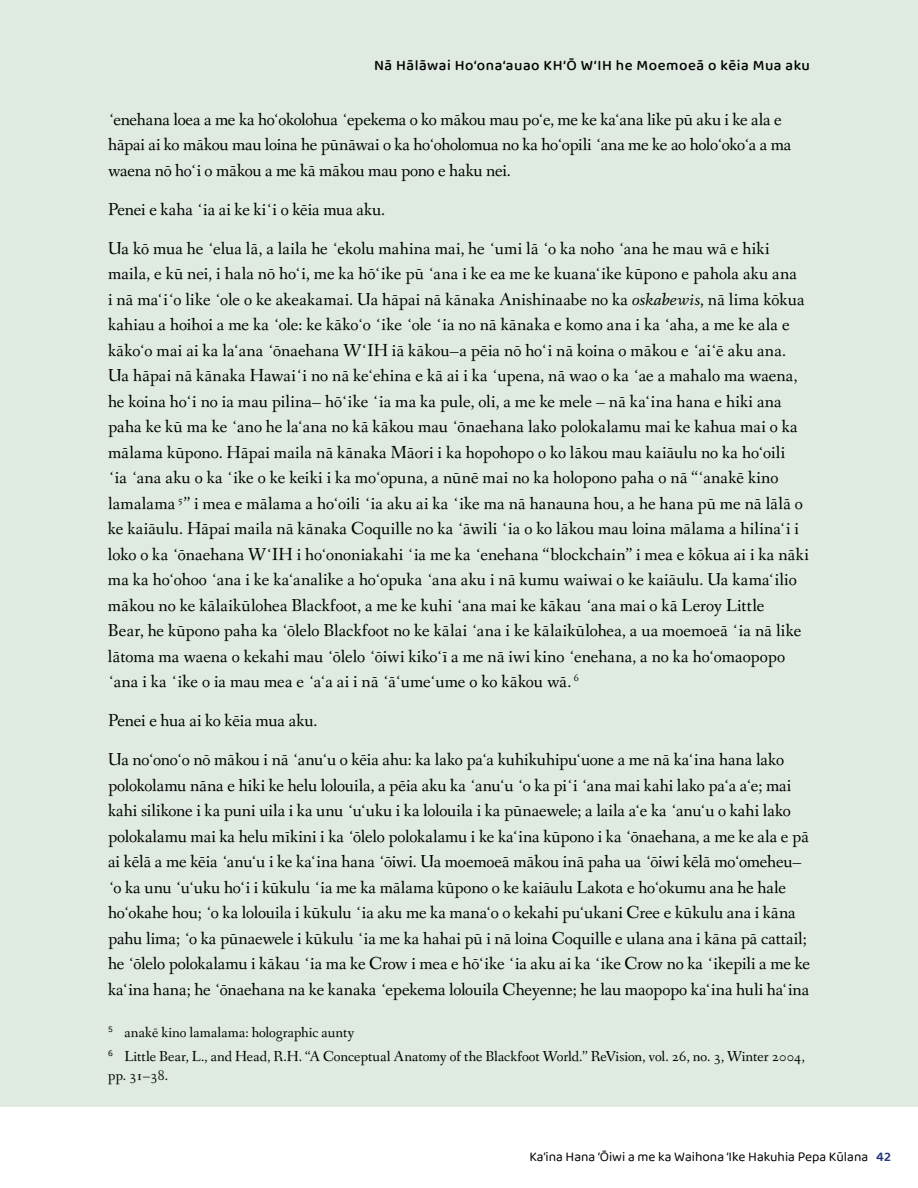
<style>
.page{position:relative;width:918px;height:1188px;background:#fff}
.page>*{position:absolute;margin:0;border:0;box-sizing:border-box;transform-origin:0 0}
.t1{font:18px/25.5px "Fanwood Text";color:#000}
.t2{font:18px/25.5px "Fanwood Text";letter-spacing:-.02em;color:#000}
.t3{font:15px/24px "Fanwood Text";color:#000}
.t4{font:500 15px "Baloo 2";letter-spacing:.035em;color:#000}
.t5{font:13.5px "Baloo 2";color:#000}
.s1{font-style:italic}
.s2{font-weight:600;color:#27397b}
</style>
<div class="page">
<div style="left:0;top:0;width:918px;height:1107px;background:#dfebe0"></div>
<p class="t4" style="left:374px;top:54px;width:437px">Nā Hālāwai Hoʻonaʻauao KHʻŌ WʻIH he Moemoeā o kēia Mua aku</p>
<p class="t2" style="left:108px;top:107px;width:685px">ʻenehana loea a me ka hoʻokolohua ʻepekema o ko mākou mau poʻe, me ke kaʻana like pū aku i ke ala e hāpai ai ko mākou mau loina he pūnāwai o ka hoʻoholomua no ka hoʻopili ʻana me ke ao holoʻokoʻa a ma waena nō hoʻi o mākou a me kā mākou mau pono e haku nei.</p>
<p class="t1" style="left:108px;top:190px;width:663px;line-height:39px">Penei e kaha ʻia ai ke kiʻi o kēia mua aku.<br>Ua kō mua he ʻelua lā, a laila he ʻekolu mahina mai, he ʻumi lā ʻo ka noho ʻana he mau wā e hiki</p>
<p class="t1" style="left:108px;top:262px;width:702px">maila, e kū nei, i hala nō hoʻi, me ka hōʻike pū ʻana i ke ea me ke kuanaʻike kūpono e pahola aku ana<br>i nā maʻiʻo like ʻole o ke akeakamai. Ua hāpai nā kānaka Anishinaabe no ka <span class="s1">oskabewis</span>, nā lima kōkua kahiau a hoihoi a me ka ʻole: ke kākoʻo ʻike ʻole ʻia no nā kānaka e komo ana i ka ʻaha, a me ke ala e kākoʻo mai ai ka laʻana ʻōnaehana WʻIH iā kākou–a pēia nō hoʻi nā koina o mākou e ʻaiʻē aku ana.<br>Ua hāpai nā kānaka Hawaiʻi no nā keʻehina e kā ai i ka ʻupena, nā wao o ka ʻae a mahalo ma waena, he koina hoʻi no ia mau pilina– hōʻike ʻia ma ka pule, oli, a me ke mele – nā kaʻina hana e hiki ana paha ke kū ma ke ʻano he laʻana no kā kākou mau ʻōnaehana lako polokalamu mai ke kahua mai o ka mālama kūpono. Hāpai maila nā kānaka Māori i ka hopohopo o ko lākou mau kaiāulu no ka hoʻoili<br>ʻia ʻana aku o ka ʻike o ke keiki i ka moʻopuna, a nūnē mai no ka holopono paha o nā “ʻanakē kino lamalama <sup>5</sup>” i mea e mālama a hoʻoili ʻia aku ai ka ʻike ma nā hanauna hou, a he hana pū me nā lālā o ke kaiāulu. Hāpai maila nā kānaka Coquille no ka ʻāwili ʻia o ko lākou mau loina mālama a hilinaʻi i loko o ka ʻōnaehana WʻIH i hoʻononiakahi ʻia me ka ʻenehana “blockchain” i mea e kōkua ai i ka nāki ma ka hoʻohoo ʻana i ke kaʻanalike a hoʻopuka ʻana aku i nā kumu waiwai o ke kaiāulu. Ua kamaʻilio mākou no ke kālaikūlohea Blackfoot, a me ke kuhi ʻana mai ke kākau ʻana mai o kā Leroy Little<br>Bear, he kūpono paha ka ʻōlelo Blackfoot no ke kālai ʻana i ke kālaikūlohea, a ua moemoeā ʻia nā like lātoma ma waena o kekahi mau ʻōlelo ʻōiwi kikoʻī a me nā iwi kino ʻenehana, a no ka hoʻomaopopo ʻana i ka ʻike o ia mau mea e ʻaʻa ai i nā ʻāʻumeʻume o ko kākou wā. <sup>6</sup></p>
<p class="t1" style="left:108px;top:702px;width:678px;line-height:39px">Penei e hua ai ko kēia mua aku.<br>Ua noʻonoʻo nō mākou i nā ʻanuʻu o kēia ahu: ka lako paʻa kuhikuhipuʻuone a me nā kaʻina hana lako</p>
<p class="t1" style="left:108px;top:773px;width:704px">polokolamu nāna e hiki ke helu lolouila, a pēia aku ka ʻanuʻu ʻo ka piʻi ʻana mai kahi lako paʻa aʻe; mai kahi silikone i ka puni uila i ka unu ʻuʻuku i ka lolouila i ka pūnaewele; a laila aʻe ka ʻanuʻu o kahi lako polokalamu mai ka helu mīkini i ka ʻōlelo polokalamu i ke kaʻina kūpono i ka ʻōnaehana, a me ke ala e pā ai kēlā a me kēia ʻanuʻu i ke kaʻina hana ʻōiwi. Ua moemoeā mākou inā paha ua ʻōiwi kēlā moʻomeheu– ʻo ka unu ʻuʻuku hoʻi i kūkulu ʻia me ka mālama kūpono o ke kaiāulu Lakota e hoʻokumu ana he hale hoʻokahe hou; ʻo ka lolouila i kūkulu ʻia aku me ka manaʻo o kekahi puʻukani Cree e kūkulu ana i kāna pahu lima; ʻo ka pūnaewele i kūkulu ʻia me ka hahai pū i nā loina Coquille e ulana ana i kāna pā cattail; he ʻōlelo polokalamu i kākau ʻia ma ke Crow i mea e hōʻike ʻia aku ai ka ʻike Crow no ka ʻikepili a me ke kaʻina hana; he ʻōnaehana na ke kanaka ʻepekema lolouila Cheyenne; he lau maopopo kaʻina huli haʻina</p>
<p class="t3" style="left:108px;top:1021px;width:698px"><sup>5</sup> anakē kino lamalama: holographic aunty<br><sup>6</sup> Little Bear, L., and Head, R.H. “A Conceptual Anatomy of the Blackfoot World.” ReVision, vol. 26, no. 3, Winter 2004,</p>
<p class="t3" style="left:108px;top:1064px;width:62px">pp. 31–38.</p>
<p class="t5" style="left:529px;top:1147px;width:363px">Kaʻina Hana ʻŌiwi a me ka Waihona ʻIke Hakuhia Pepa Kūlana <span class="s2">42</span></p>
</div>
